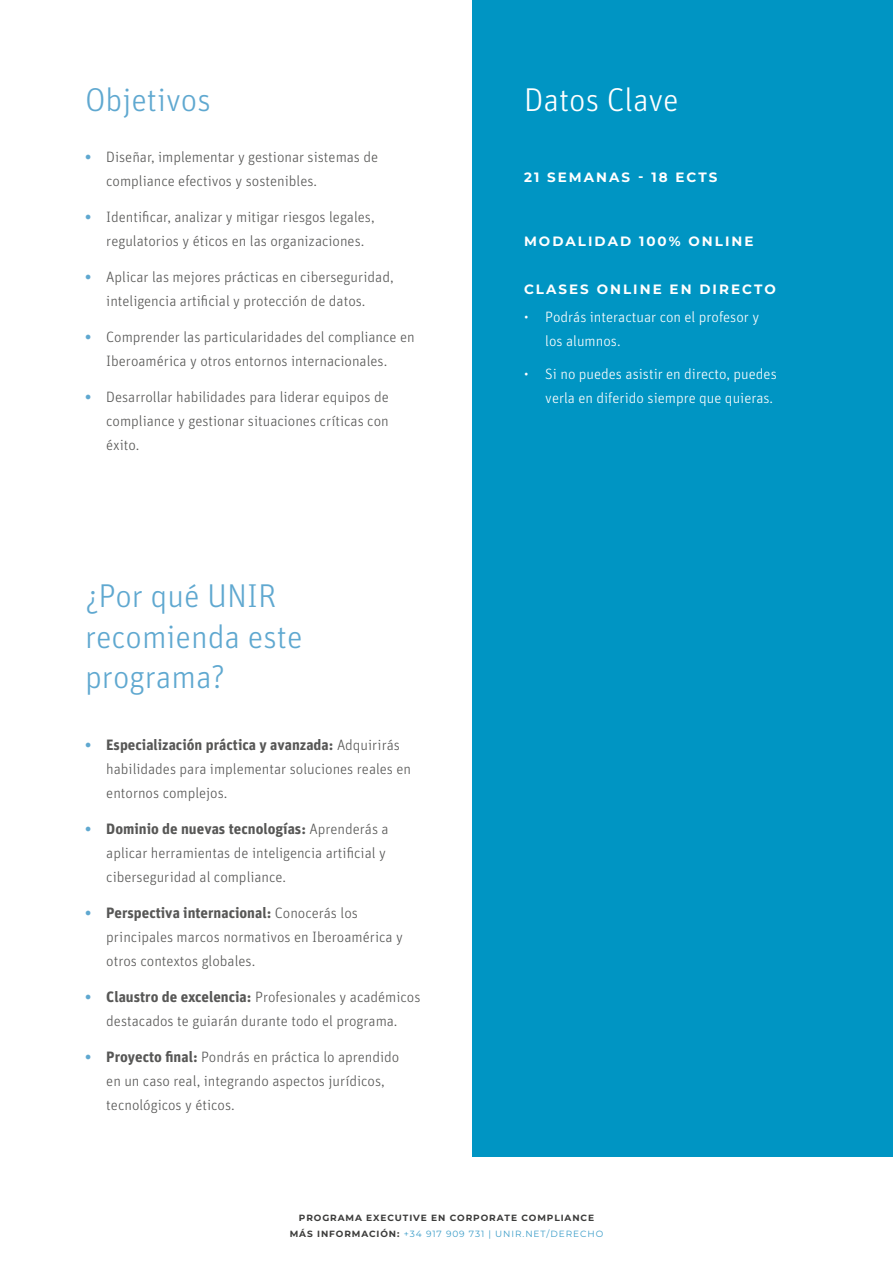
<style>
.page{position:relative;width:893px;height:1263px;background:#fff}
.page>*{position:absolute;margin:0;border:0;box-sizing:border-box;transform-origin:0 0}
.t1{font:300 33px/40.5px "Unit OT";color:#5fa8d0}
.t2{font:300 33px "Unit OT";color:#fff}
.t3{font:300 15px/24px "Unit OT";color:#575756}
.t4{font:300 15px/24px "Unit OT";color:#fff}
.t5{font:100 13.5px "Montserrat";letter-spacing:.15em;color:#fff}
.t6{font:100 9px/16.5px "Montserrat";letter-spacing:.1em;color:#3c3c3b;text-align:center}
.s1{font-weight:700;color:#5fa8d0}
.s2{font-weight:700}
.s3{color:#3e9ec9}
</style>
<div class="page">
<div style="left:472px;top:0;width:421px;height:1157px;background:#0095c3"></div>
<h1 class="t1" style="left:85px;top:80px;width:127px">Objetivos</h1>
<p class="t3" style="left:106px;top:145px;width:273px;text-indent:-21px"><span class="s1">•</span> Diseñar, implementar y gestionar sistemas de compliance efectivos y sostenibles.</p>
<p class="t3" style="left:106px;top:205px;width:270px;text-indent:-21px"><span class="s1">•</span> Identificar, analizar y mitigar riesgos legales, regulatorios y éticos en las organizaciones.</p>
<p class="t3" style="left:85px;top:265px;width:310px;text-align:center"><span class="s1">•</span> Aplicar las mejores prácticas en ciberseguridad, inteligencia artificial y protección de datos.</p>
<p class="t3" style="left:85px;top:325px;width:331px;text-align:center"><span class="s1">•</span> Comprender las particularidades del compliance en<br>Iberoamérica y otros entornos internacionales.</p>
<p class="t3" style="left:106px;top:385px;width:284px;text-align:justify;text-indent:-21px"><span class="s1">•</span> Desarrollar habilidades para liderar equipos de compliance y gestionar situaciones críticas con éxito.</p>
<h1 class="t1" style="left:85px;top:576px;width:219px">¿Por qué UNIR recomienda este programa?</h1>
<p class="t3" style="left:106px;top:733px;width:306px;text-indent:-21px"><span class="s1">•</span> <span class="s2">Especialización práctica y avanzada:</span> Adquirirás habilidades para implementar soluciones reales en entornos complejos.</p>
<p class="t3" style="left:106px;top:817px;width:284px;text-indent:-21px"><span class="s1">•</span> <span class="s2">Dominio de nuevas tecnologías:</span> Aprenderás a aplicar herramientas de inteligencia artificial y ciberseguridad al compliance.</p>
<p class="t3" style="left:106px;top:901px;width:298px;text-indent:-21px"><span class="s1">•</span> <span class="s2">Perspectiva internacional:</span> Conocerás los principales marcos normativos en Iberoamérica y otros contextos globales.</p>
<p class="t3" style="left:85px;top:985px;width:337px;text-align:center"><span class="s1">•</span> <span class="s2">Claustro de excelencia:</span> Profesionales y académicos destacados te guiarán durante todo el programa.</p>
<p class="t3" style="left:106px;top:1045px;width:295px;text-indent:-21px"><span class="s1">•</span> <span class="s2">Proyecto final:</span> Pondrás en práctica lo aprendido en un caso real, integrando aspectos jurídicos, tecnológicos y éticos.</p>
<h1 class="t2" style="left:524px;top:80px;width:156px">Datos Clave</h1>
<p class="t5" style="left:524px;top:168px;width:195px">21 SEMANAS - 18 ECTS</p>
<p class="t5" style="left:524px;top:232px;width:231px">MODALIDAD 100% ONLINE</p>
<p class="t5" style="left:524px;top:280px;width:253px">CLASES ONLINE EN DIRECTO</p>
<p class="t4" style="left:545px;top:305px;width:215px;text-indent:-21px">• Podrás interactuar con el profesor y los alumnos.</p>
<p class="t4" style="left:524px;top:362px;width:254px;text-align:right">• Si no puedes asistir en directo, puedes verla en diferido siempre que quieras.</p>
<p class="t6" style="left:290px;top:1209px;width:315px">PROGRAMA EXECUTIVE EN CORPORATE COMPLIANCE<br>MÁS INFORMACIÓN: <span class="s3">+34 917 909 731 | UNIR.NET/DERECHO</span></p>
</div>
